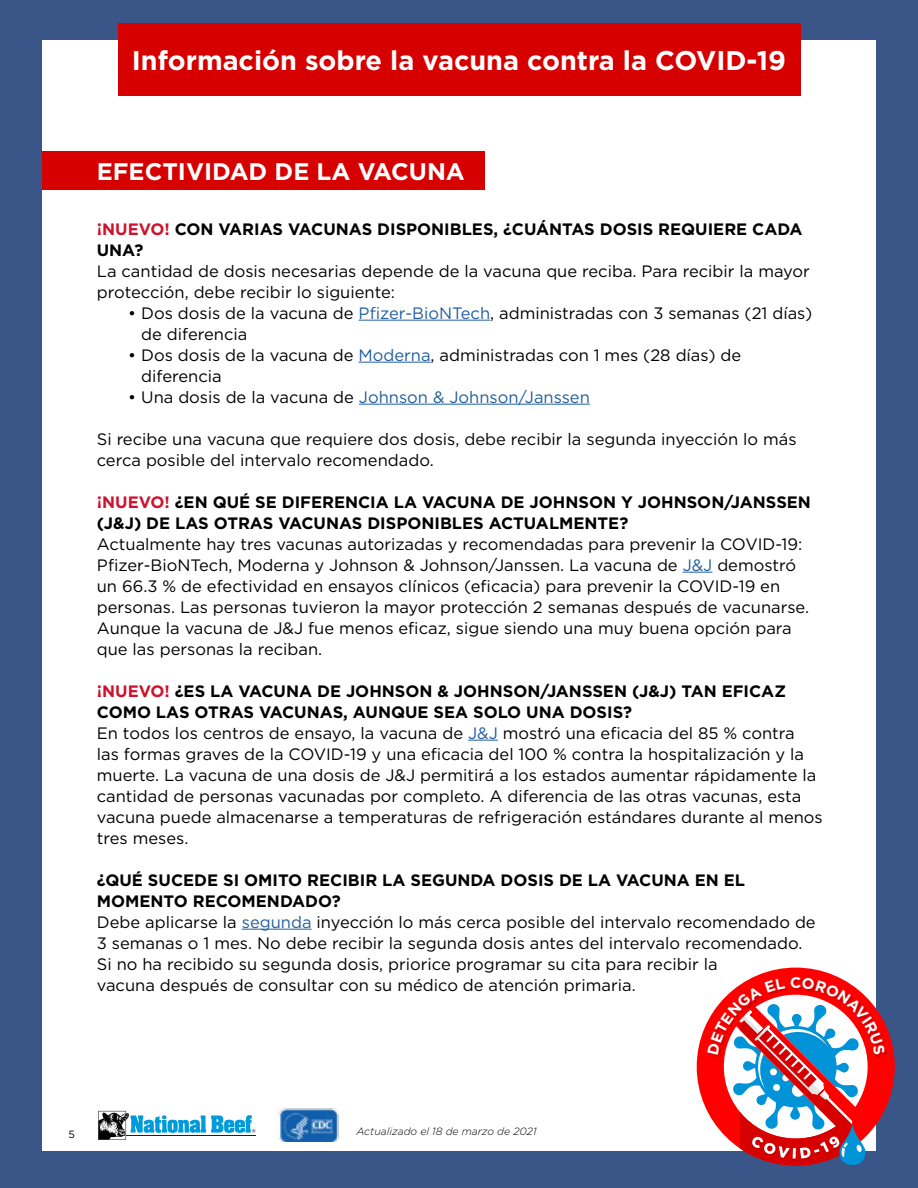
<style>
.page{position:relative;width:918px;height:1188px;background:#3a5588}
.page>*{position:absolute;margin:0;border:0;box-sizing:border-box;transform-origin:0 0}
.t1{font:700 27px "Gotham";color:#fff}
.t2{font:700 24px "Gotham";color:#fff}
.t3{font:16.5px/21px "Gotham";color:#000}
.t4{font:700 16.5px/21px "Gotham";color:#000}
.t5{font:16.5px "Gotham";color:#215e9e}
.t6{font:italic 300 10.5px "Gotham";color:#000}
.t7{font:10.5px "Gotham";color:#000}
.s1{color:#cd122d}
.s2{color:#215e9e}
.s3{color:#000}
.s4{font-weight:700;color:#cd122d}
.s5{font-weight:700}
</style>
<div class="page">
<div style="left:42px;top:40px;width:834px;height:1111px;background:#fff"></div>
<img style="left:277px;top:1108px;width:62px;height:33px">
<svg style="left:98px;top:1111px;width:157px;height:29px"></svg>
<div style="left:118px;top:23px;width:682px;height:73px;background:#d60000"></div>
<div style="left:42px;top:151px;width:443px;height:39px;background:#d60000"></div>
<hr style="left:358px;top:320px;width:132px;height:1px;background:#215e9e">
<hr style="left:358px;top:362px;width:73px;height:1px;background:#215e9e">
<hr style="left:359px;top:404px;width:231px;height:1px;background:#215e9e">
<svg style="left:683px;top:572px;width:29px;height:1px"></svg>
<hr style="left:468px;top:740px;width:30px;height:1px;background:#215e9e">
<hr style="left:242px;top:929px;width:70px;height:1px;background:#215e9e">
<svg style="left:697px;top:968px;width:198px;height:198px"></svg>
<h1 class="t1" style="left:132px;top:43px;width:656px">Información sobre la vacuna contra la COVID-19</h1>
<h2 class="t2" style="left:97px;top:156px;width:370px">EFECTIVIDAD DE LA VACUNA</h2>
<p class="t4" style="left:97px;top:218px;width:707px"><span class="s1">¡NUEVO!</span> CON VARIAS VACUNAS DISPONIBLES, ¿CUÁNTAS DOSIS REQUIERE CADA<br>UNA?</p>
<p class="t3" style="left:97px;top:260px;width:715px">La cantidad de dosis necesarias depende de la vacuna que reciba. Para recibir la mayor protección, debe recibir lo siguiente:</p>
<p class="t3" style="left:141px;top:302px;width:673px;text-indent:-13px">• Dos dosis de la vacuna de <span class="s2">Pfizer-BioNTech</span>, administradas con 3 semanas (21 días) de diferencia</p>
<p class="t3" style="left:141px;top:344px;width:602px;text-indent:-13px">• Dos dosis de la vacuna de <span class="s2">Moderna</span>, administradas con 1 mes (28 días) de diferencia</p>
<p class="t5" style="left:128px;top:386px;width:463px"><span class="s3">• Una dosis de la vacuna de</span> Johnson &amp; Johnson/Janssen</p>
<p class="t3" style="left:97px;top:428px;width:701px">Si recibe una vacuna que requiere dos dosis, debe recibir la segunda inyección lo más cerca posible del intervalo recomendado.</p>
<p class="t4" style="left:97px;top:491px;width:716px"><span class="s1">¡NUEVO!</span> ¿EN QUÉ SE DIFERENCIA LA VACUNA DE JOHNSON Y JOHNSON/JANSSEN (J&amp;J) DE LAS OTRAS VACUNAS DISPONIBLES ACTUALMENTE?</p>
<p class="t3" style="left:97px;top:533px;width:714px">Actualmente hay tres vacunas autorizadas y recomendadas para prevenir la COVID-19:<br>Pfizer-BioNTech, Moderna y Johnson &amp; Johnson/Janssen. La vacuna de <span class="s2">J&amp;J</span> demostró un 66.3 % de efectividad en ensayos clínicos (eficacia) para prevenir la COVID-19 en personas. Las personas tuvieron la mayor protección 2 semanas después de vacunarse.<br>Aunque la vacuna de J&amp;J fue menos eficaz, sigue siendo una muy buena opción para que las personas la reciban.</p>
<p class="t3" style="left:97px;top:680px;width:728px"><span class="s4">¡NUEVO!</span> <span class="s5">¿ES LA VACUNA DE JOHNSON &amp; JOHNSON/JANSSEN (J&amp;J) TAN EFICAZ COMO LAS OTRAS VACUNAS, AUNQUE SEA SOLO UNA DOSIS?<br></span>En todos los centros de ensayo, la vacuna de <span class="s2">J&amp;J</span> mostró una eficacia del 85 % contra<br>las formas graves de la COVID-19 y una eficacia del 100 % contra la hospitalización y la muerte. La vacuna de una dosis de J&amp;J permitirá a los estados aumentar rápidamente la cantidad de personas vacunadas por completo. A diferencia de las otras vacunas, esta vacuna puede almacenarse a temperaturas de refrigeración estándares durante al menos tres meses.</p>
<p class="t3" style="left:97px;top:869px;width:720px"><span class="s5">¿QUÉ SUCEDE SI OMITO RECIBIR LA SEGUNDA DOSIS DE LA VACUNA EN EL MOMENTO RECOMENDADO?<br></span>Debe aplicarse la <span class="s2">segunda</span> inyección lo más cerca posible del intervalo recomendado de 3 semanas o 1 mes. No debe recibir la segunda dosis antes del intervalo recomendado.<br>Si no ha recibido su segunda dosis, priorice programar su cita para recibir la<br>vacuna después de consultar con su médico de atención primaria.</p>
<p class="t7" style="left:69px;top:1127px;width:8px">5</p>
<p class="t6" style="left:357px;top:1125px;width:182px">Actualizado el 18 de marzo de 2021</p>
</div>
